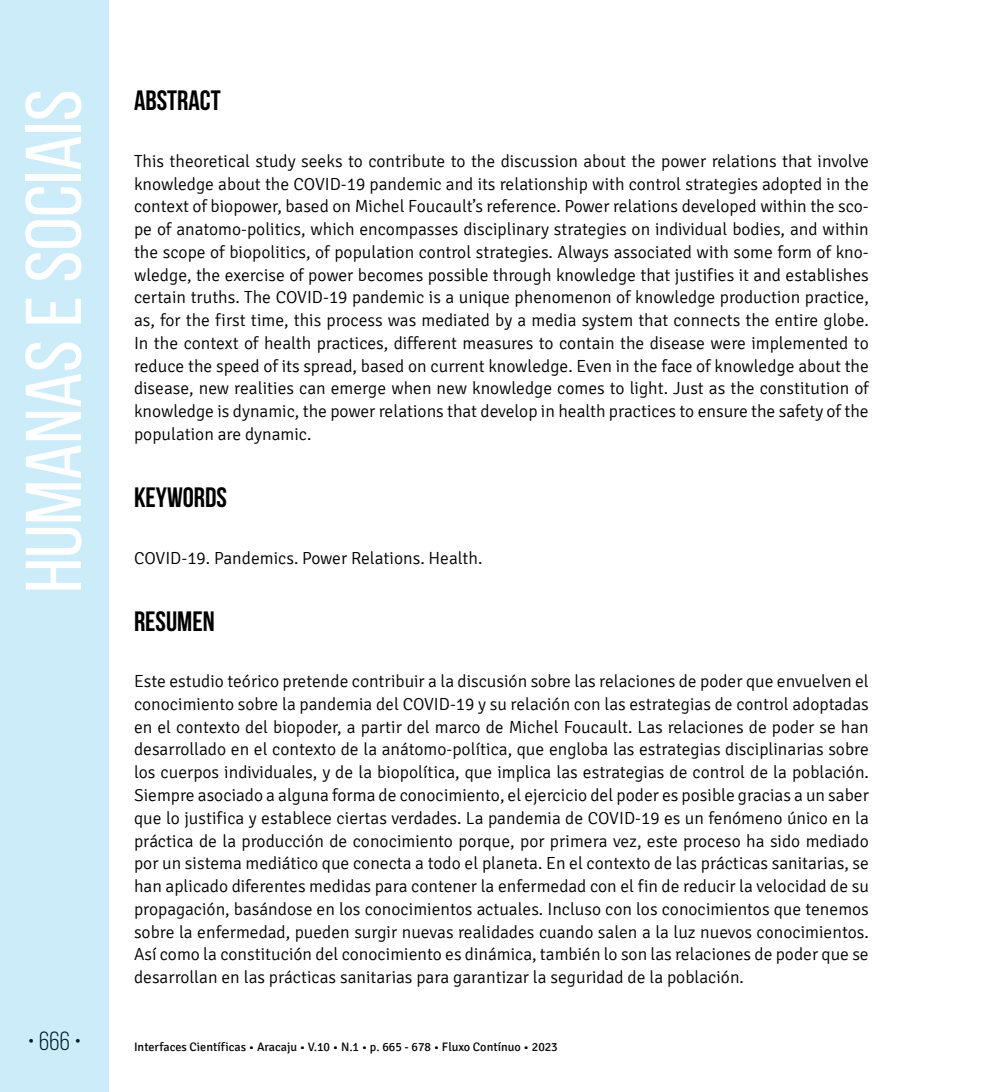
<style>
.page{position:relative;width:993px;height:1092px;background:#fff}
.page>*{position:absolute;margin:0;border:0;box-sizing:border-box;transform-origin:0 0}
.t1{font:78.75px "Bebas Neue";color:#fff;scale:1.09 1}
.t2{font:700 28px "Bebas Neue";color:#000}
.t3{font:26.25px "Bebas Neue";color:#000}
.t4{font:300 17.5px/22.8px "Signika";color:#000;text-align:justify}
.t5{font:12.25px "Signika";color:#000}
</style>
<div class="page">
<div style="left:0;top:0;width:109px;height:1091px;background:#cdecf9"></div>
<h1 class="t1" style="left:11px;top:593px;width:463px;rotate:-90deg">Humanas e Sociais</h1>
<h2 class="t2" style="left:134px;top:85px;width:88px">ABSTRACT</h2>
<p class="t4" style="left:134px;top:150px;width:736px">This theoretical study seeks to contribute to the discussion about the power relations that involve knowledge about the COVID-19 pandemic and its relationship with control strategies adopted in the context of biopower, based on Michel Foucault’s reference. Power relations developed within the sco&shy;pe of anatomo-politics, which encompasses disciplinary strategies on individual bodies, and within the scope of biopolitics, of population control strategies. Always associated with some form of kno&shy;wledge, the exercise of power becomes possible through knowledge that justifies it and establishes certain truths. The COVID-19 pandemic is a unique phenomenon of knowledge production practice, as, for the first time, this process was mediated by a media system that connects the entire globe.<br>In the context of health practices, different measures to contain the disease were implemented to reduce the speed of its spread, based on current knowledge. Even in the face of knowledge about the disease, new realities can emerge when new knowledge comes to light. Just as the constitution of knowledge is dynamic, the power relations that develop in health practices to ensure the safety of the population are dynamic.</p>
<h2 class="t2" style="left:134px;top:482px;width:94px">KEYWORDS</h2>
<p class="t4" style="left:134px;top:546px;width:350px">COVID-19. Pandemics. Power Relations. Health.</p>
<h2 class="t2" style="left:134px;top:605px;width:82px">RESUMEN</h2>
<p class="t4" style="left:134px;top:670px;width:736px">Este estudio teórico pretende contribuir a la discusión sobre las relaciones de poder que envuelven el conocimiento sobre la pandemia del COVID-19 y su relación con las estrategias de control adoptadas en el contexto del biopoder, a partir del marco de Michel Foucault. Las relaciones de poder se han desarrollado en el contexto de la anátomo-política, que engloba las estrategias disciplinarias sobre los cuerpos individuales, y de la biopolítica, que implica las estrategias de control de la población.<br>Siempre asociado a alguna forma de conocimiento, el ejercicio del poder es posible gracias a un saber que lo justifica y establece ciertas verdades. La pandemia de COVID-19 es un fenómeno único en la práctica de la producción de conocimiento porque, por primera vez, este proceso ha sido mediado por un sistema mediático que conecta a todo el planeta. En el contexto de las prácticas sanitarias, se han aplicado diferentes medidas para contener la enfermedad con el fin de reducir la velocidad de su propagación, basándose en los conocimientos actuales. Incluso con los conocimientos que tenemos sobre la enfermedad, pueden surgir nuevas realidades cuando salen a la luz nuevos conocimientos.<br>Así como la constitución del conocimiento es dinámica, también lo son las relaciones de poder que se desarrollan en las prácticas sanitarias para garantizar la seguridad de la población.</p>
<h3 class="t3" style="left:28px;top:1026px;width:55px">• 666 •</h3>
<p class="t5" style="left:134px;top:1040px;width:425px">Interfaces Científicas • Aracaju • V.10 • N.1 • p. 665 - 678 • Fluxo Contínuo • 2023</p>
</div>
